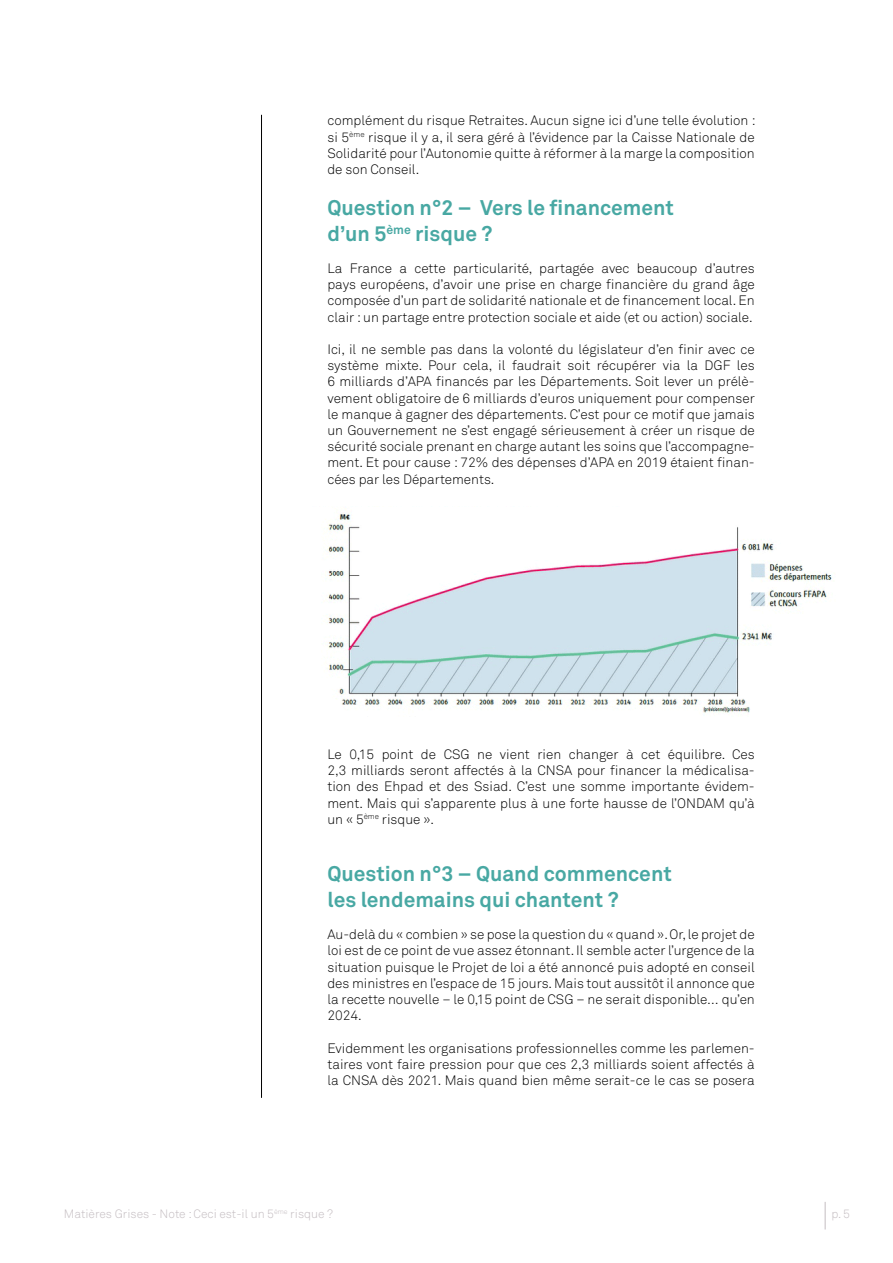
<style>
.page{position:relative;width:893px;height:1263px;background:#fff}
.page>*{position:absolute;margin:0;border:0;box-sizing:border-box;transform-origin:0 0}
.t1{font:700 21px/25.2px "Akkurat Pro";color:#48a8a3}
.t2{font:13.5px/16.2px "Akkurat Light Pro";color:#000;text-align:justify}
.t3{font:12px "Akkurat Light Pro";color:#c4bdc1}
</style>
<div class="page">
<svg style="left:825px;top:1202px;width:1px;height:27px"></svg>
<hr style="left:261px;top:115px;width:1px;height:983px;background:#000">
<img style="left:325px;top:513px;width:507px;height:200px">
<p class="t2" style="left:327px;top:113px;width:430px">complément du risque Retraites. Aucun signe ici d’une telle évolution : si 5<sup>ème</sup> risque il y a, il sera géré à l’évidence par la Caisse Nationale de Solidarité pour l’Autonomie quitte à réformer à la marge la composition de son Conseil.</p>
<h1 class="t1" style="left:327px;top:196px;width:348px">Question n°2 – Vers le financement d’un 5<sup>ème</sup> risque ?</h1>
<p class="t2" style="left:327px;top:260px;width:429px">La France a cette particularité, partagée avec beaucoup d’autres pays européens, d’avoir une prise en charge financière du grand âge composée d’un part de solidarité nationale et de financement local. En clair : un partage entre protection sociale et aide (et ou action) sociale.</p>
<p class="t2" style="left:327px;top:341px;width:429px">Ici, il ne semble pas dans la volonté du législateur d’en finir avec ce système mixte. Pour cela, il faudrait soit récupérer via la DGF les 6 milliards d’APA financés par les Départements. Soit lever un prélè&shy;vement obligatoire de 6 milliards d’euros uniquement pour compenser le manque à gagner des départements. C’est pour ce motif que jamais un Gouvernement ne s’est engagé sérieusement à créer un risque de sécurité sociale prenant en charge autant les soins que l’accompagne&shy;ment. Et pour cause : 72% des dépenses d’APA en 2019 étaient finan&shy;cées par les Départements.</p>
<p class="t2" style="left:327px;top:746px;width:429px">Le 0,15 point de CSG ne vient rien changer à cet équilibre. Ces 2,3 milliards seront affectés à la CNSA pour financer la médicalisa&shy;tion des Ehpad et des Ssiad. C’est une somme importante évidem&shy;ment. Mais qui s’apparente plus à une forte hausse de l’ONDAM qu’à un « 5<sup>ème</sup> risque ».</p>
<h1 class="t1" style="left:327px;top:862px;width:346px">Question n°3 – Quand commencent les lendemains qui chantent ?</h1>
<p class="t2" style="left:327px;top:926px;width:429px">Au-delà du « combien » se pose la question du « quand ». Or, le projet de loi est de ce point de vue assez étonnant. Il semble acter l’urgence de la situation puisque le Projet de loi a été annoncé puis adopté en conseil des ministres en l’espace de 15 jours. Mais tout aussitôt il annonce que la recette nouvelle – le 0,15 point de CSG – ne serait disponible… qu’en 2024.</p>
<p class="t2" style="left:327px;top:1040px;width:429px">Evidemment les organisations professionnelles comme les parlemen&shy;taires vont faire pression pour que ces 2,3 milliards soient affectés à la CNSA dès 2021. Mais quand bien même serait-ce le cas se posera</p>
<p class="t3" style="left:64px;top:1207px;width:271px">Matières Grises - Note : Ceci est-il un 5<sup>ème</sup> risque ?</p>
<p class="t3" style="left:831px;top:1207px;width:20px">p. 5</p>
</div>
